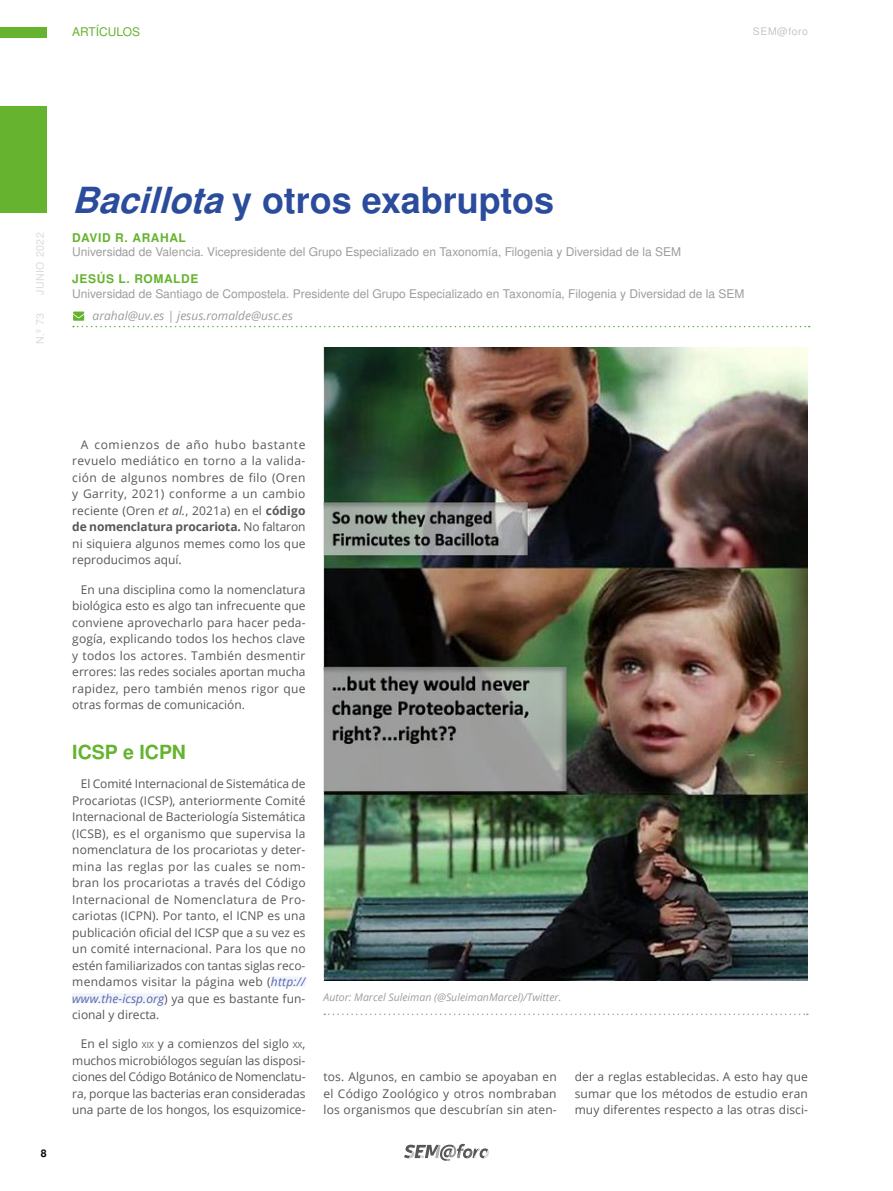
<style>
.page{position:relative;width:893px;height:1191px;background:#fff}
.page>*{position:absolute;margin:0;border:0;box-sizing:border-box;transform-origin:0 0}
.t1{font:700 36px "Nimbus San L";color:#2b4c9c}
.t2{font:700 19.5px "Nimbus San L";color:#65b32e}
.t3{font:12px/16.5px "Open Sans";letter-spacing:.005em;color:#575756;text-align:justify}
.t4{font:12px "Nimbus San L";color:#9d9d9c}
.t5{font:italic 12px "Open Sans";color:#9d9d9c}
.t6{font:700 12px "Nimbus San L";letter-spacing:.05em;color:#65b32e}
.t7{font:12px "Nimbus San L";color:#65b32e}
.t8{font:italic 10.5px "Open Sans";color:#9d9d9c}
.t9{font:10.5px "Nimbus San L";letter-spacing:.05em;color:#dadada}
.t10{font:10.5px "Nimbus San L";letter-spacing:.05em;color:#c6c6c6}
.t11{font:700 10.5px "Nimbus San L";color:#000}
.s1{font-style:italic}
.s2{font-weight:700}
.s3{font-style:italic;color:#5669af}
.s4{font-size:8.4px}
</style>
<div class="page">
<div style="left:0;top:28px;width:47px;height:10px;background:#65b32e"></div>
<div style="left:0;top:106px;width:47px;height:107px;background:#65b32e"></div>
<svg style="left:404px;top:1143px;width:85px;height:18px"></svg>
<div style="left:271px;top:976px;width:34px;height:11px;background:#f2f4fb"></div>
<div style="left:72px;top:993px;width:92px;height:10px;background:#f2f4fb"></div>
<svg style="left:73px;top:311px;width:737px;height:16px"></svg>
<img style="left:323px;top:347px;width:485px;height:633px">
<svg style="left:324px;top:1013px;width:484px;height:2px"></svg>
<p class="t7" style="left:72px;top:23px;width:69px">ARTÍCULOS</p>
<p class="t10" style="left:753px;top:24px;width:57px">SEM@foro</p>
<p class="t9" style="left:33px;top:295px;width:64px;rotate:-90deg">JUNIO 2022</p>
<p class="t9" style="left:33px;top:344px;width:33px;rotate:-90deg">N.º 73</p>
<h1 class="t1" style="left:72px;top:174px;width:483px"><span class="s1">Bacillota</span>y otros exabruptos</h1>
<p class="t6" style="left:72px;top:229px;width:115px">DAVID R. ARAHAL</p>
<p class="t4" style="left:72px;top:243px;width:610px">Universidad de Valencia. Vicepresidente del Grupo Especializado en Taxonomía, Filogenia y Diversidad de la SEM</p>
<p class="t6" style="left:72px;top:270px;width:128px">JESÚS L. ROMALDE</p>
<p class="t4" style="left:72px;top:285px;width:674px">Universidad de Santiago de Compostela. Presidente del Grupo Especializado en Taxonomía, Filogenia y Diversidad de la SEM</p>
<p class="t5" style="left:93px;top:307px;width:202px">arahal@uv.es | jesus.romalde@usc.es</p>
<p class="t11" style="left:41px;top:1145px;width:7px">8</p>
<p class="t3" style="left:72px;top:436px;width:235px;text-indent:9px">A comienzos de año hubo bastante revuelo mediático en torno a la valida&shy;ción de algunos nombres de filo (Oren y Garrity, 2021) conforme a un cambio reciente (Oren <span class="s1">et al.</span>, 2021a) en el <span class="s2">código de nomenclatura procariota.</span> No faltaron ni siquiera algunos memes como los que reproducimos aquí.</p>
<p class="t3" style="left:72px;top:581px;width:235px;text-indent:9px">En una disciplina como la nomenclatura biológica esto es algo tan infrecuente que conviene aprovecharlo para hacer peda&shy;gogía, explicando todos los hechos clave y todos los actores. También desmentir errores: las redes sociales aportan mucha rapidez, pero también menos rigor que otras formas de comunicación.</p>
<h2 class="t2" style="left:72px;top:738px;width:115px">ICSP e ICPN</h2>
<p class="t3" style="left:72px;top:775px;width:235px;text-indent:9px">El Comité Internacional de Sistemática de Procariotas (ICSP), anteriormente Comité Internacional de Bacteriología Sistemática (ICSB), es el organismo que supervisa la nomenclatura de los procariotas y deter&shy;mina las reglas por las cuales se nom&shy;bran los procariotas a través del Código Internacional de Nomenclatura de Pro&shy;cariotas (ICPN). Por tanto, el ICNP es una publicación oficial del ICSP que a su vez es un comité internacional. Para los que no estén familiarizados con tantas siglas reco&shy;mendamos visitar la página web (<span class="s3">http:// www.the-icsp.org</span>) ya que es bastante fun&shy;cional y directa.</p>
<p class="t3" style="left:72px;top:1035px;width:235px;text-indent:9px">En el siglo <span class="s4">XIX</span> y a comienzos del siglo <span class="s4">XX</span>, muchos microbiólogos seguían las disposi&shy;ciones del Código Botánico de Nomenclatu&shy;ra, porque las bacterias eran consideradas una parte de los hongos, los esquizomice-</p>
<p class="t8" style="left:323px;top:989px;width:239px">Autor: Marcel Suleiman (@SuleimanMarcel)/Twitter.</p>
<p class="t3" style="left:323px;top:1068px;width:235px">tos. Algunos, en cambio se apoyaban en el Código Zoológico y otros nombraban los organismos que descubrían sin aten-</p>
<p class="t3" style="left:575px;top:1068px;width:235px">der a reglas establecidas. A esto hay que sumar que los métodos de estudio eran muy diferentes respecto a las otras disci-</p>
</div>
